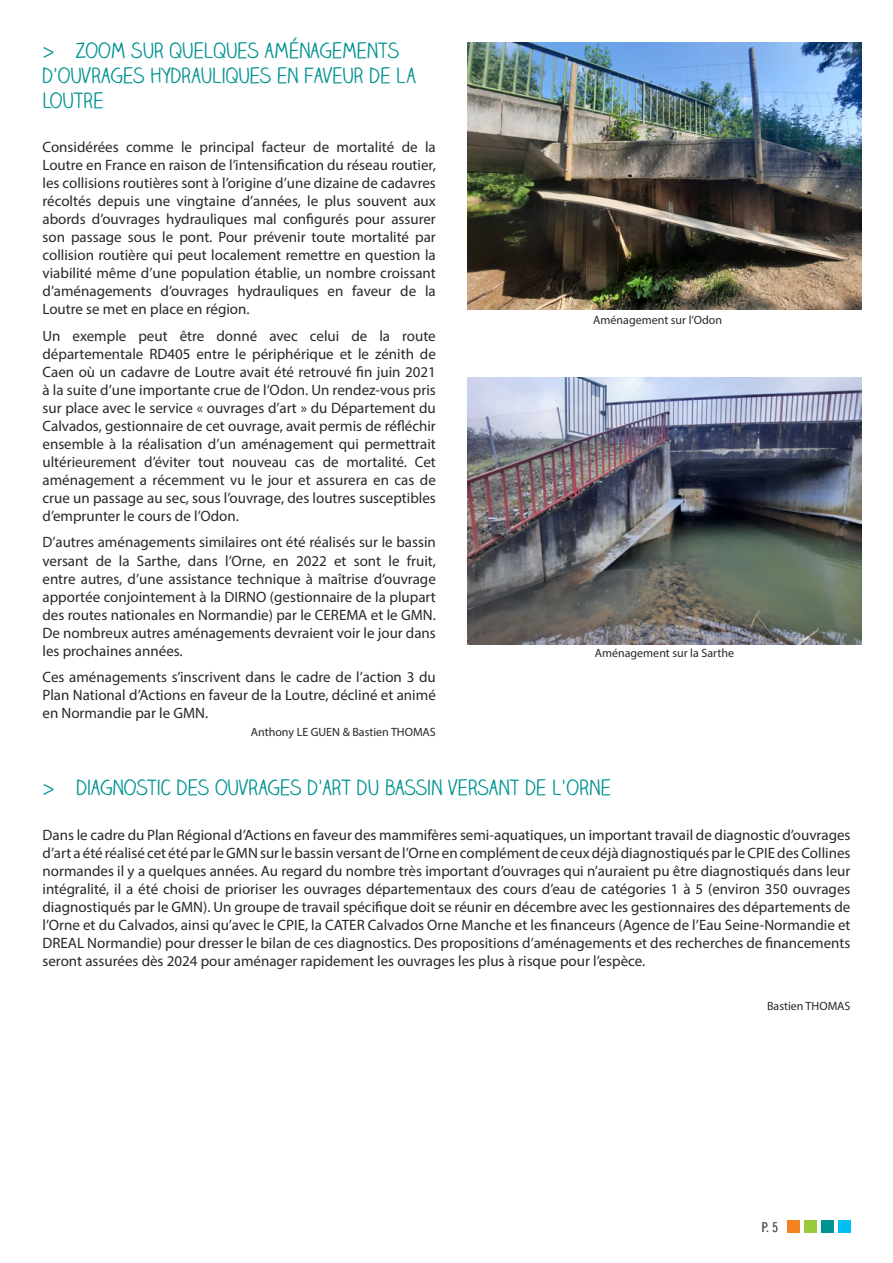
<style>
.page{position:relative;width:893px;height:1263px;background:#fff}
.page>*{position:absolute;margin:0;border:0;box-sizing:border-box;transform-origin:0 0}
.t1{font:21px/25.2px "Claire Hand";color:#009391}
.t2{font:15px/18px "Myriad Pro";color:#292829;text-align:justify}
.t3{font:13.5px "Trade Gothic LT Cond Eighteen";color:#625654}
.t4{font:12px "Myriad Pro";color:#292829}
.s1{font-family:"Myriad Pro"}
</style>
<div class="page">
<div style="left:787px;top:1220px;width:12px;height:13px;background:#f58220"></div>
<div style="left:804px;top:1220px;width:12px;height:13px;background:#9aca3c"></div>
<div style="left:821px;top:1220px;width:12px;height:13px;background:#009391"></div>
<div style="left:838px;top:1220px;width:12px;height:13px;background:#00c0f3"></div>
<img style="left:468px;top:43px;width:393px;height:266px">
<img style="left:468px;top:378px;width:393px;height:267px">
<h1 class="t1" style="left:43px;top:37px;width:375px"><span class="s1">&gt;</span> ZOOM SUR QUELQUES AMÉNAGEMENTS<br>D’OUVRAGES HYDRAULIQUES EN FAVEUR DE LA<br>LOUTRE</h1>
<p class="t2" style="left:43px;top:138px;width:395px">Considérées comme le principal facteur de mortalité de la Loutre en France en raison de l’intensification du réseau routier, les collisions routières sont à l’origine d’une dizaine de cadavres récoltés depuis une vingtaine d’années, le plus souvent aux abords d’ouvrages hydrauliques mal configurés pour assurer son passage sous le pont. Pour prévenir toute mortalité par collision routière qui peut localement remettre en question la viabilité même d’une population établie, un nombre croissant d’aménagements d’ouvrages hydrauliques en faveur de la Loutre se met en place en région.</p>
<p class="t2" style="left:43px;top:327px;width:395px">Un exemple peut être donné avec celui de la route départementale RD405 entre le périphérique et le zénith de Caen où un cadavre de Loutre avait été retrouvé fin juin 2021 à la suite d’une importante crue de l’Odon. Un rendez-vous pris sur place avec le service « ouvrages d’art » du Département du Calvados, gestionnaire de cet ouvrage, avait permis de réfléchir ensemble à la réalisation d’un aménagement qui permettrait ultérieurement d’éviter tout nouveau cas de mortalité. Cet aménagement a récemment vu le jour et assurera en cas de crue un passage au sec, sous l’ouvrage, des loutres susceptibles d’emprunter le cours de l’Odon.</p>
<p class="t2" style="left:43px;top:533px;width:395px">D’autres aménagements similaires ont été réalisés sur le bassin versant de la Sarthe, dans l’Orne, en 2022 et sont le fruit, entre autres, d’une assistance technique à maîtrise d’ouvrage apportée conjointement à la DIRNO (gestionnaire de la plupart des routes nationales en Normandie) par le CEREMA et le GMN.<br>De nombreux autres aménagements devraient voir le jour dans les prochaines années.</p>
<p class="t2" style="left:43px;top:668px;width:395px">Ces aménagements s’inscrivent dans le cadre de l’action 3 du Plan National d’Actions en faveur de la Loutre, décliné et animé en Normandie par le GMN.</p>
<p class="t4" style="left:251px;top:724px;width:187px">Anthony LE GUEN &amp; Bastien THOMAS</p>
<p class="t4" style="left:593px;top:312px;width:130px">Aménagement sur l’Odon</p>
<p class="t4" style="left:595px;top:645px;width:141px">Aménagement sur la Sarthe</p>
<h1 class="t1" style="left:43px;top:775px;width:570px"><span class="s1">&gt;</span> DIAGNOSTIC DES OUVRAGES D’ART DU BASSIN VERSANT DE L’ORNE</h1>
<p class="t2" style="left:43px;top:825px;width:809px">Dans le cadre du Plan Régional d’Actions en faveur des mammifères semi-aquatiques, un important travail de diagnostic d’ouvrages d’art a été réalisé cet été par le GMN sur le bassin versant de l’Orne en complément de ceux déjà diagnostiqués par le CPIE des Collines normandes il y a quelques années. Au regard du nombre très important d’ouvrages qui n’auraient pu être diagnostiqués dans leur intégralité, il a été choisi de prioriser les ouvrages départementaux des cours d’eau de catégories 1 à 5 (environ 350 ouvrages diagnostiqués par le GMN). Un groupe de travail spécifique doit se réunir en décembre avec les gestionnaires des départements de l’Orne et du Calvados, ainsi qu’avec le CPIE, la CATER Calvados Orne Manche et les financeurs (Agence de l’Eau Seine-Normandie et DREAL Normandie) pour dresser le bilan de ces diagnostics. Des propositions d’aménagements et des recherches de financements seront assurées dès 2024 pour aménager rapidement les ouvrages les plus à risque pour l’espèce.</p>
<p class="t4" style="left:767px;top:998px;width:85px">Bastien THOMAS</p>
<p class="t3" style="left:762px;top:1219px;width:18px">P. 5</p>
</div>
